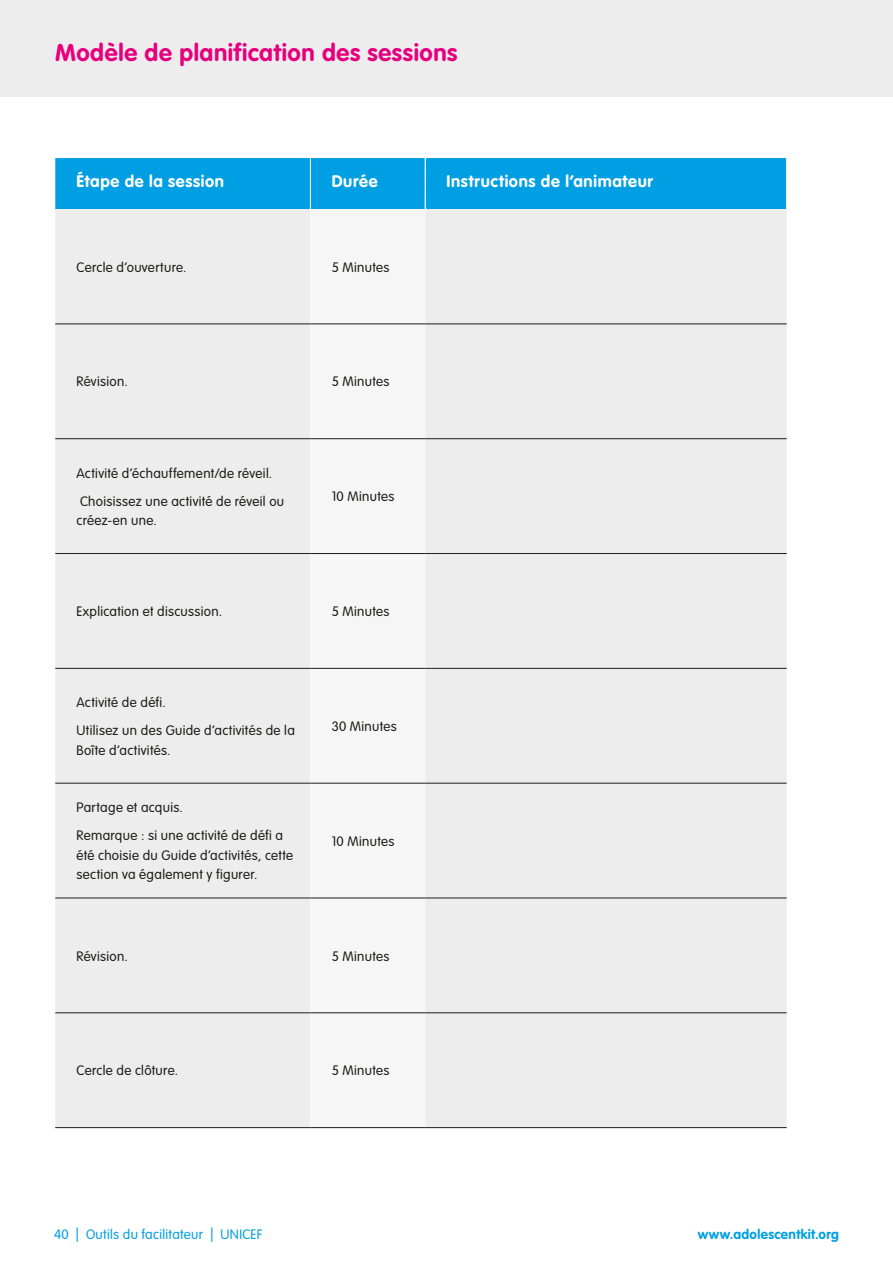
<style>
.page{position:relative;width:893px;height:1263px;background:#fff}
.page>*{position:absolute;margin:0;border:0;box-sizing:border-box;transform-origin:0 0}
.t1{font:700 24px "VAG Rounded";letter-spacing:.025em;color:#e6007e}
.t2{font:700 16.5px "VAG Rounded";letter-spacing:.04em;color:#fff}
.t3{font:300 13.5px/28px "VAG Rounded";letter-spacing:.025em;color:#1d1d1b}
.t4{font:300 13.5px "VAG Rounded";letter-spacing:.025em;color:#009fe3}
.t5{font:700 13.5px "VAG Rounded";letter-spacing:.025em;color:#009fe3}
</style>
<div class="page">
<div style="left:0;top:0;width:893px;height:97px;background:#ededed"></div>
<div style="left:55px;top:210px;width:732px;height:917px;background:#ededed"></div>
<div style="left:310px;top:210px;width:115px;height:917px;background:#f6f6f6"></div>
<div style="left:55px;top:158px;width:732px;height:52px;background:#009fe3"></div>
<hr style="left:55px;top:324px;width:255px;height:1px;background:#1d1d1b">
<hr style="left:310px;top:324px;width:115px;height:1px;background:#1d1d1b">
<hr style="left:425px;top:324px;width:362px;height:1px;background:#1d1d1b">
<hr style="left:55px;top:438px;width:255px;height:1px;background:#1d1d1b">
<hr style="left:310px;top:438px;width:115px;height:1px;background:#1d1d1b">
<hr style="left:425px;top:438px;width:362px;height:1px;background:#1d1d1b">
<hr style="left:55px;top:553px;width:255px;height:1px;background:#1d1d1b">
<hr style="left:310px;top:553px;width:115px;height:1px;background:#1d1d1b">
<hr style="left:425px;top:553px;width:362px;height:1px;background:#1d1d1b">
<hr style="left:55px;top:668px;width:255px;height:1px;background:#1d1d1b">
<hr style="left:310px;top:668px;width:115px;height:1px;background:#1d1d1b">
<hr style="left:425px;top:668px;width:362px;height:1px;background:#1d1d1b">
<hr style="left:55px;top:783px;width:255px;height:1px;background:#1d1d1b">
<hr style="left:310px;top:783px;width:115px;height:1px;background:#1d1d1b">
<hr style="left:425px;top:783px;width:362px;height:1px;background:#1d1d1b">
<hr style="left:55px;top:898px;width:255px;height:1px;background:#1d1d1b">
<hr style="left:310px;top:898px;width:115px;height:1px;background:#1d1d1b">
<hr style="left:425px;top:898px;width:362px;height:1px;background:#1d1d1b">
<hr style="left:55px;top:1012px;width:255px;height:1px;background:#1d1d1b">
<hr style="left:310px;top:1012px;width:115px;height:1px;background:#1d1d1b">
<hr style="left:425px;top:1012px;width:362px;height:1px;background:#1d1d1b">
<hr style="left:55px;top:1127px;width:255px;height:1px;background:#1d1d1b">
<hr style="left:310px;top:1127px;width:115px;height:1px;background:#1d1d1b">
<hr style="left:425px;top:1127px;width:362px;height:1px;background:#1d1d1b">
<h1 class="t1" style="left:55px;top:38px;width:404px">Modèle de planification des sessions</h1>
<p class="t2" style="left:77px;top:172px;width:149px">Étape de la session</p>
<p class="t2" style="left:332px;top:172px;width:47px">Durée</p>
<p class="t2" style="left:446px;top:172px;width:208px">Instructions de l’animateur</p>
<p class="t3" style="left:77px;top:253px;width:112px">Cercle d’ouverture.</p>
<p class="t3" style="left:332px;top:253px;width:59px">5 Minutes</p>
<p class="t3" style="left:77px;top:368px;width:53px">Révision.</p>
<p class="t3" style="left:332px;top:368px;width:59px">5 Minutes</p>
<p class="t3" style="left:77px;top:459px;width:209px">Activité d’échauffement/de réveil.<br>Choisissez une activité de réveil ou</p>
<p class="t3" style="left:77px;top:507px;width:82px">créez-en une.</p>
<p class="t3" style="left:332px;top:483px;width:64px">10 Minutes</p>
<p class="t3" style="left:77px;top:598px;width:147px">Explication et discussion.</p>
<p class="t3" style="left:332px;top:598px;width:59px">5 Minutes</p>
<p class="t3" style="left:77px;top:689px;width:220px">Activité de défi.<br>Utilisez un des Guide d’activités de la</p>
<p class="t3" style="left:77px;top:736px;width:96px">Boîte d’activités.</p>
<p class="t3" style="left:77px;top:794px;width:208px">Partage et acquis.<br>Remarque : si une activité de défi a</p>
<p class="t3" style="left:77px;top:846px;width:218px;line-height:19.5px">été choisie du Guide d’activités, cette section va également y figurer.</p>
<p class="t3" style="left:332px;top:713px;width:67px">30 Minutes</p>
<p class="t3" style="left:332px;top:827px;width:64px">10 Minutes</p>
<p class="t3" style="left:77px;top:942px;width:53px">Révision.</p>
<p class="t3" style="left:332px;top:942px;width:59px">5 Minutes</p>
<p class="t3" style="left:77px;top:1057px;width:103px">Cercle de clôture.</p>
<p class="t3" style="left:332px;top:1057px;width:59px">5 Minutes</p>
<p class="t4" style="left:54px;top:1227px;width:210px">40 | Outils du facilitateur | UNICEF</p>
<p class="t5" style="left:698px;top:1226px;width:143px">www.adolescentkit.org</p>
</div>
